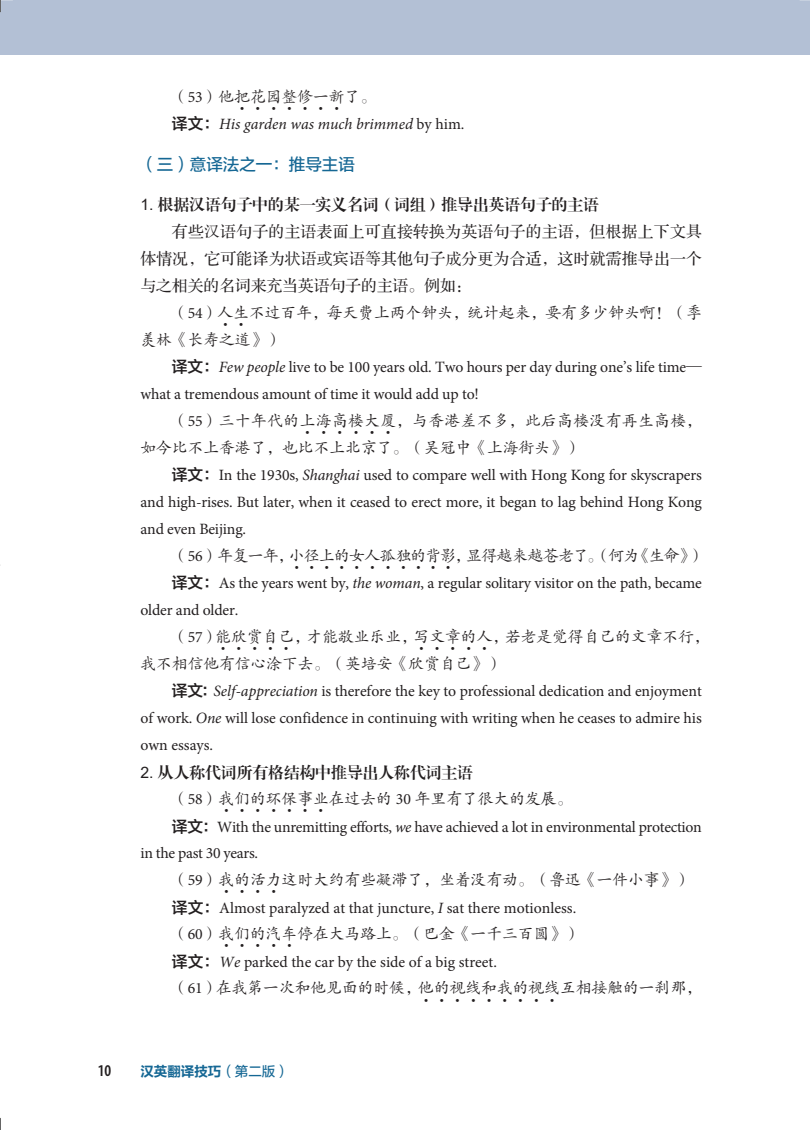
<style>
.page{position:relative;width:810px;height:1130px;background:#fff}
.page>*{position:absolute;margin:0;border:0;box-sizing:border-box;transform-origin:0 0}
.t1{font:16.5px "FZLTZHUNHJW GB1 0";color:#156794}
.t2{font:600 condensed 16.5px "Myriad Pro";color:#231f20}
.t3{font:15.75px/27px "Minion Pro";letter-spacing:-.01em;color:#231f20}
.t4{font:15.75px "FZKTK GBK1 0";color:#231f20}
.t5{font:15.75px/27px "FZS3 K GBK1 0";letter-spacing:.02em;color:#231f20;text-align:justify}
.t6{font:15.75px "FZXBSJW GB1 0";color:#231f20}
.t7{font:15.75px "FZKTK GBK1 0";letter-spacing:-.035em;color:#231f20}
.t8{font:15.75px "FZKTK GBK1 0";letter-spacing:.025em;color:#231f20}
.t9{font:italic 15.75px "Minion Pro";color:#231f20}
.t10{font:13.5px "FZLTCHJW GB1 0";color:#156794}
.t11{font:6.75px "Kenten Generic";letter-spacing:1.215em;color:#231f20}
.s1{font-family:"Minion Pro"}
.s2{font-family:"FZLTZHK GBK1 0";font-style:normal}
.s3{font-style:normal}
.s4{font-family:"Arial"}
.s5{font-family:"FZLTZHK GBK1 0"}
.s6{font-style:italic}
.s7{font-family:"FZS3 K GBK1 0"}
.s8{font-family:"FZLTZHUNHJW GB1 0"}
</style>
<div class="page">
<div style="left:0;top:0;width:799px;height:55px;background:#b3c0d5"></div>
<div style="left:800px;top:0;width:10px;height:55px;background:#b3c0d5"></div>
<svg style="left:0;top:0;width:13px;height:13px"></svg>
<svg style="left:0;top:1118px;width:1px;height:12px"></svg>
<svg style="left:799px;top:0;width:11px;height:13px"></svg>
<p class="t4" style="left:172px;top:88px;width:206px">（<span class="s1">53</span>）他把花园整修一新了。</p>
<p class="t11" style="left:239px;top:105px;width:8px">4</p>
<p class="t11" style="left:255px;top:105px;width:8px">4</p>
<p class="t11" style="left:270px;top:105px;width:8px">4</p>
<p class="t11" style="left:286px;top:105px;width:8px">4</p>
<p class="t11" style="left:302px;top:105px;width:8px">4</p>
<p class="t11" style="left:318px;top:105px;width:8px">4</p>
<p class="t11" style="left:333px;top:105px;width:8px">4</p>
<p class="t9" style="left:172px;top:113px;width:294px"><span class="s2">译文：</span>His garden was much brimmed <span class="s3">by him.</span></p>
<p class="t1" style="left:140px;top:155px;width:216px">（三）意译法之一：推导主语</p>
<p class="t6" style="left:140px;top:196px;width:460px"><span class="s4">1.</span> 根据汉语句子中的某一实义名词（词组）推导出英语句子的主语</p>
<p class="t5" style="left:140px;top:219px;width:563px;text-indent:31px">有些汉语句子的主语表面上可直接转换为英语句子的主语，但根据上下文具体情况，它可能译为状语或宾语等其他句子成分更为合适，这时就需推导出一个与之相关的名词来充当英语句子的主语。例如：</p>
<p class="t4" style="left:172px;top:304px;width:531px">（<span class="s1">54</span>）人生不过百年，每天费上两个钟头，统计起来，要有多少钟头啊！（季</p>
<p class="t11" style="left:222px;top:321px;width:8px">4</p>
<p class="t11" style="left:238px;top:321px;width:8px">4</p>
<p class="t4" style="left:140px;top:331px;width:143px">羡林《长寿之道》）</p>
<p class="t3" style="left:140px;top:354px;width:563px;text-indent:31px"><span class="s5">译文：</span><span class="s6">Few people</span> live to be 100 years old. Two hours per day during one’s life time<span class="s7">— </span>what a tremendous amount of time it would add up to!</p>
<p class="t8" style="left:172px;top:412px;width:531px">（<span class="s1">55</span>）三十年代的上海高楼大厦，与香港差不多，此后高楼没有再生高楼，</p>
<p class="t11" style="left:304px;top:429px;width:8px">4</p>
<p class="t11" style="left:320px;top:429px;width:8px">4</p>
<p class="t11" style="left:336px;top:429px;width:8px">4</p>
<p class="t11" style="left:353px;top:429px;width:8px">4</p>
<p class="t11" style="left:369px;top:429px;width:8px">4</p>
<p class="t11" style="left:385px;top:429px;width:8px">4</p>
<p class="t4" style="left:140px;top:439px;width:442px">如今比不上香港了，也比不上北京了。（吴冠中《上海街头》）</p>
<p class="t3" style="left:140px;top:462px;width:563px;text-align:justify;text-indent:31px"><span class="s5">译文：</span>In the 1930s, <span class="s6">Shanghai</span> used to compare well with Hong Kong for skyscrapers and high-rises. But later, when it ceased to erect more, it began to lag behind Hong Kong and even Beijing.</p>
<p class="t7" style="left:172px;top:547px;width:534px">（<span class="s1">56</span>）年复一年，小径上的女人孤独的背影，显得越来越苍老了。（何为《生命》）</p>
<p class="t11" style="left:293px;top:564px;width:23px">4 4</p>
<p class="t11" style="left:324px;top:564px;width:38px">444</p>
<p class="t11" style="left:369px;top:564px;width:8px">4</p>
<p class="t11" style="left:385px;top:564px;width:8px">4</p>
<p class="t11" style="left:400px;top:564px;width:53px">4444</p>
<p class="t3" style="left:140px;top:570px;width:563px;text-indent:31px"><span class="s5">译文：</span>As the years went by, <span class="s6">the woman</span>, a regular solitary visitor on the path, became older and older.</p>
<p class="t4" style="left:172px;top:628px;width:539px">（<span class="s1">57</span>）能欣赏自己，才能敬业乐业，写文章的人，若老是觉得自己的文章不行，</p>
<p class="t11" style="left:220px;top:645px;width:8px">4</p>
<p class="t11" style="left:236px;top:645px;width:8px">4</p>
<p class="t11" style="left:251px;top:645px;width:8px">4</p>
<p class="t11" style="left:267px;top:645px;width:8px">4</p>
<p class="t11" style="left:283px;top:645px;width:8px">4</p>
<p class="t11" style="left:418px;top:645px;width:8px">4</p>
<p class="t11" style="left:434px;top:645px;width:8px">4</p>
<p class="t11" style="left:450px;top:645px;width:8px">4</p>
<p class="t11" style="left:465px;top:645px;width:8px">4</p>
<p class="t11" style="left:481px;top:645px;width:8px">4</p>
<p class="t4" style="left:140px;top:655px;width:364px">我不相信他有信心涂下去。（英培安《欣赏自己》）</p>
<p class="t3" style="left:140px;top:678px;width:563px;text-align:justify;text-indent:31px"><span class="s5">译文：</span><span class="s6">Self-appreciation</span> is therefore the key to professional dedication and enjoyment of work. <span class="s6">One</span> will lose confidence in continuing with writing when he ceases to admire his own essays.</p>
<p class="t6" style="left:140px;top:763px;width:334px"><span class="s4">2.</span> 从人称代词所有格结构中推导出人称代词主语</p>
<p class="t4" style="left:172px;top:790px;width:402px">（<span class="s1">58</span>）我们的环保事业在过去的 <span class="s1">30</span> 年里有了很大的发展。</p>
<p class="t11" style="left:223px;top:807px;width:8px">4</p>
<p class="t11" style="left:239px;top:807px;width:8px">4</p>
<p class="t11" style="left:255px;top:807px;width:8px">4</p>
<p class="t11" style="left:270px;top:807px;width:8px">4</p>
<p class="t11" style="left:286px;top:807px;width:8px">4</p>
<p class="t11" style="left:302px;top:807px;width:8px">4</p>
<p class="t11" style="left:318px;top:807px;width:8px">4</p>
<p class="t3" style="left:140px;top:813px;width:563px;text-indent:31px"><span class="s5">译文：</span>With the unremitting efforts, <span class="s6">we</span> have achieved a lot in environmental protection in the past 30 years.</p>
<p class="t4" style="left:172px;top:871px;width:521px">（<span class="s1">59</span>）我的活力这时大约有些凝滞了，坐着没有动。（鲁迅《一件小事》）</p>
<p class="t11" style="left:223px;top:888px;width:8px">4</p>
<p class="t11" style="left:239px;top:888px;width:8px">4</p>
<p class="t11" style="left:255px;top:888px;width:8px">4</p>
<p class="t11" style="left:270px;top:888px;width:8px">4</p>
<p class="t3" style="left:172px;top:894px;width:406px"><span class="s5">译文：</span>Almost paralyzed at that juncture, <span class="s6">I</span> sat there motionless.</p>
<p class="t4" style="left:172px;top:925px;width:410px">（<span class="s1">60</span>）我们的汽车停在大马路上。（巴金《一千三百圆》）</p>
<p class="t11" style="left:223px;top:942px;width:8px">4</p>
<p class="t11" style="left:239px;top:942px;width:8px">4</p>
<p class="t11" style="left:255px;top:942px;width:8px">4</p>
<p class="t11" style="left:270px;top:942px;width:8px">4</p>
<p class="t11" style="left:286px;top:942px;width:8px">4</p>
<p class="t3" style="left:172px;top:948px;width:326px"><span class="s5">译文：</span><span class="s6">We</span> parked the car by the side of a big street.</p>
<p class="t4" style="left:172px;top:979px;width:531px">（<span class="s1">61</span>）在我第一次和他见面的时候，他的视线和我的视线互相接触的一刹那，</p>
<p class="t11" style="left:423px;top:996px;width:8px">4</p>
<p class="t11" style="left:438px;top:996px;width:8px">4</p>
<p class="t11" style="left:454px;top:996px;width:8px">4</p>
<p class="t11" style="left:470px;top:996px;width:8px">4</p>
<p class="t11" style="left:486px;top:996px;width:8px">4</p>
<p class="t11" style="left:501px;top:996px;width:8px">4</p>
<p class="t11" style="left:517px;top:996px;width:8px">4</p>
<p class="t11" style="left:533px;top:996px;width:8px">4</p>
<p class="t11" style="left:549px;top:996px;width:8px">4</p>
<p class="t2" style="left:98px;top:1060px;width:15px">10</p>
<p class="t10" style="left:140px;top:1063px;width:150px">汉英翻译技巧<span class="s8">（第二版）</span></p>
</div>
